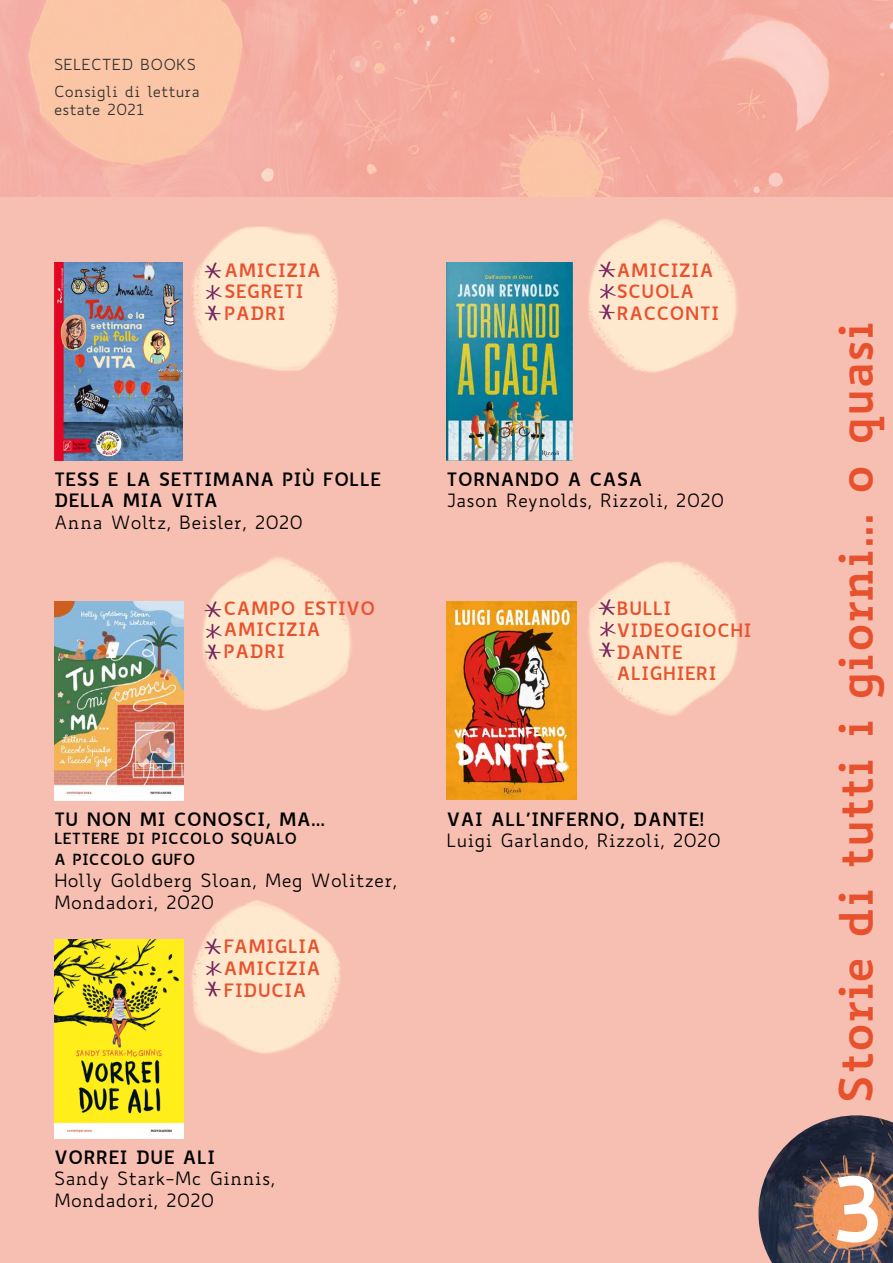
<style>
.page{position:relative;width:893px;height:1263px;background:#fff}
.page>*{position:absolute;margin:0;border:0;box-sizing:border-box;transform-origin:0 0}
.t1{font:700 90px "Biancoenero";color:#fff}
.t2{font:700 45px "Biancoenero";color:#e8512d}
.t3{font:18px/21.6px "Biancoenero";color:#000}
.t4{font:700 18px/21.6px "Biancoenero";color:#e8512d}
.t5{font:700 18px/21.6px "Biancoenero";color:#000}
.t6{font:15px/26.8px "Biancoenero";color:#333}
.t7{font:700 15px/21.6px "Biancoenero";color:#000}
</style>
<div class="page">
<img style="left:0;top:197px;width:893px;height:1066px">
<img style="left:0;top:0;width:893px;height:197px">
<img style="left:758px;top:1115px;width:135px;height:148px">
<img style="left:54px;top:263px;width:128px;height:197px">
<img style="left:446px;top:263px;width:127px;height:197px">
<img style="left:54px;top:601px;width:130px;height:199px">
<img style="left:446px;top:601px;width:131px;height:198px">
<img style="left:54px;top:939px;width:130px;height:199px">
<p class="t6" style="left:54px;top:51px;width:147px">SELECTED BOOKS<br>Consigli di lettura</p>
<p class="t6" style="left:54px;top:96px;width:92px">estate 2021</p>
<p class="t4" style="left:224px;top:257px;width:99px">AMICIZIA<br>SEGRETI<br>PADRI</p>
<p class="t4" style="left:617px;top:257px;width:104px">AMICIZIA<br>SCUOLA<br>RACCONTI</p>
<p class="t5" style="left:54px;top:466px;width:329px">TESS E LA SETTIMANA PIÙ FOLLE<br>DELLA MIA VITA</p>
<p class="t3" style="left:54px;top:511px;width:251px">Anna Woltz, Beisler, 2020</p>
<p class="t4" style="left:224px;top:595px;width:153px">CAMPO ESTIVO<br>AMICIZIA<br>PADRI</p>
<p class="t5" style="left:446px;top:466px;width:198px">TORNANDO A CASA</p>
<p class="t3" style="left:446px;top:489px;width:279px">Jason Reynolds, Rizzoli, 2020</p>
<p class="t4" style="left:617px;top:596px;width:137px">BULLI<br>VIDEOGIOCHI<br>DANTE<br>ALIGHIERI</p>
<p class="t5" style="left:54px;top:806px;width:273px">TU NON MI CONOSCI, MA...</p>
<p class="t7" style="left:54px;top:825px;width:245px">LETTERE DI PICCOLO SQUALO<br>A PICCOLO GUFO</p>
<p class="t3" style="left:54px;top:869px;width:345px">Holly Goldberg Sloan, Meg Wolitzer,<br>Mondadori, 2020</p>
<p class="t4" style="left:224px;top:933px;width:99px;text-align:justify">FAMIGLIA AMICIZIA FIDUCIA</p>
<p class="t5" style="left:446px;top:806px;width:259px">VAI ALL’INFERNO, DANTE!</p>
<p class="t3" style="left:446px;top:830px;width:276px">Luigi Garlando, Rizzoli, 2020</p>
<p class="t5" style="left:54px;top:1144px;width:163px">VORREI DUE ALI</p>
<p class="t3" style="left:54px;top:1168px;width:222px">Sandy Stark-Mc Ginnis,<br>Mondadori, 2020</p>
<h2 class="t2" style="left:817px;top:1103px;width:784px;rotate:-90deg">Storie di tutti i giorni... o quasi</h2>
<h1 class="t1" style="left:830px;top:1130px;width:54px">3</h1>
</div>
